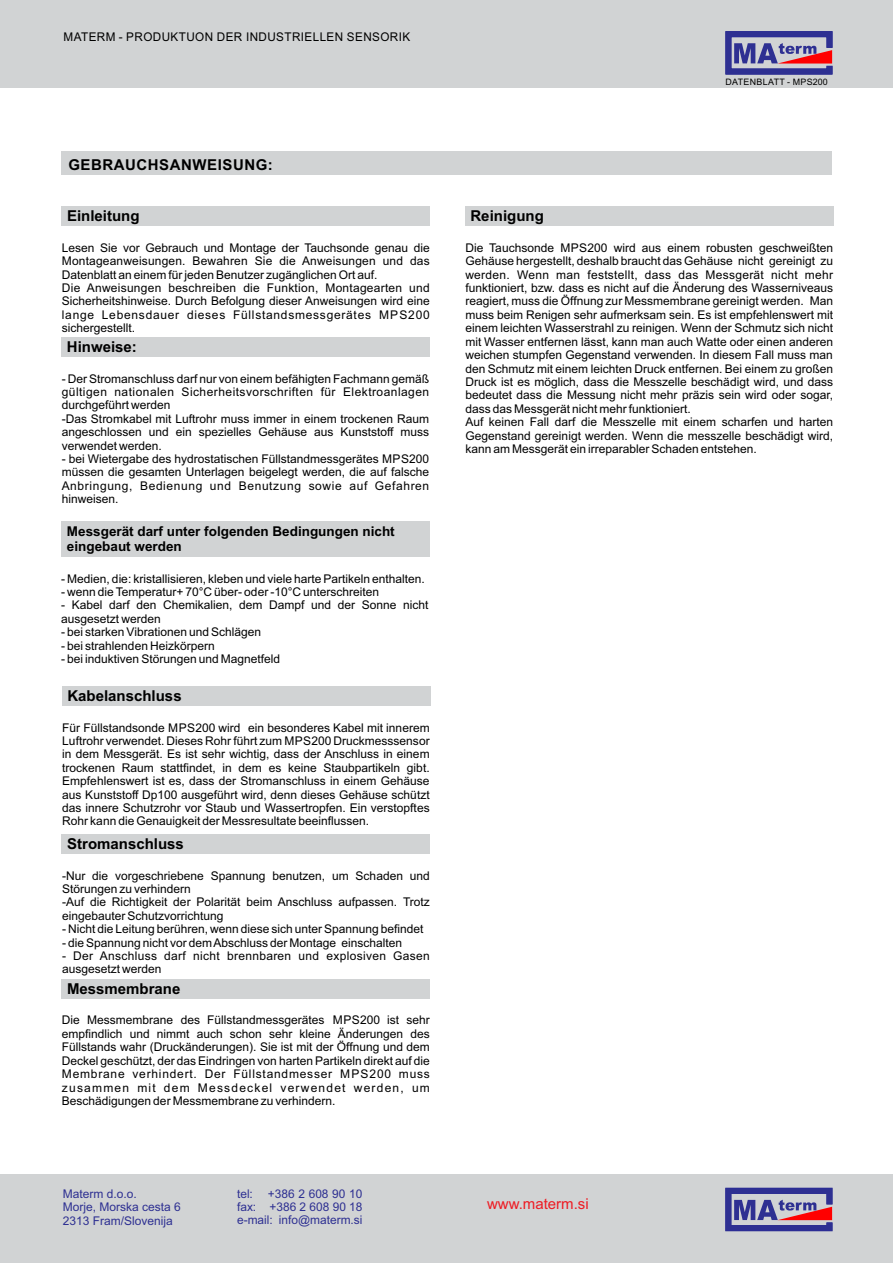
<style>
.page{position:relative;width:893px;height:1263px;background:#fff}
.page>*{position:absolute;margin:0;border:0;box-sizing:border-box;transform-origin:0 0}
.t1{font:700 15px "Arial";color:#000}
.t2{font:700 15px "Arial";letter-spacing:.035em;color:#000}
.t3{font:15px "Arial";color:#ed1c24}
.t4{font:700 13.5px/15.1px "Arial";color:#000}
.t5{font:12px/13.4px "Arial";color:#000}
.t6{font:12px/13.4px "Arial";color:#2e3092;text-align:justify}
.t7{font:12px/13.4px "Arial";letter-spacing:.025em;color:#000}
.t8{font:12px "Arial";letter-spacing:.035em;color:#000}
.t9{font:8.85px "Arial";letter-spacing:.035em;color:#000}
</style>
<div class="page">
<div style="left:61px;top:151px;width:770px;height:24px;background:#d1d3d4"></div>
<div style="left:0;top:1174px;width:893px;height:89px;background:#d1d3d4"></div>
<svg style="left:726px;top:1188px;width:106px;height:43px"></svg>
<div style="left:0;top:0;width:893px;height:88px;background:#d1d3d4"></div>
<svg style="left:726px;top:31px;width:106px;height:43px"></svg>
<div style="left:62px;top:207px;width:368px;height:19px;background:#d1d3d4"></div>
<div style="left:62px;top:686px;width:368px;height:20px;background:#d1d3d4"></div>
<div style="left:62px;top:834px;width:368px;height:20px;background:#d1d3d4"></div>
<div style="left:62px;top:979px;width:368px;height:20px;background:#d1d3d4"></div>
<div style="left:465px;top:207px;width:368px;height:19px;background:#d1d3d4"></div>
<div style="left:62px;top:521px;width:368px;height:36px;background:#d1d3d4"></div>
<div style="left:62px;top:337px;width:368px;height:20px;background:#d1d3d4"></div>
<p class="t8" style="left:64px;top:32px;width:348px">MATERM - PRODUKTUON DER INDUSTRIELLEN SENSORIK</p>
<p class="t2" style="left:68px;top:160px;width:206px">GEBRAUCHSANWEISUNG:</p>
<p class="t1" style="left:67px;top:210px;width:74px">Einleitung</p>
<p class="t5" style="left:62px;top:242px;width:369px">Lesen Sie vor Gebrauch und Montage der Tauchsonde genau die Montageanweisungen. Bewahren Sie die Anweisungen und das Datenblatt an einem für jeden Benutzer zugänglichen Ort auf.<br>Die Anweisungen beschreiben die Funktion, Montagearten und Sicherheitshinweise. Durch Befolgung dieser Anweisungen wird eine lange Lebensdauer dieses Füllstandsmessgerätes MPS200 sichergestellt.</p>
<p class="t1" style="left:67px;top:341px;width:72px">Hinweise:</p>
<p class="t5" style="left:62px;top:373px;width:369px">- Der Stromanschluss darf nur von einem befähigten Fachmann gemäß gültigen nationalen Sicherheitsvorschriften für Elektroanlagen durchgeführt werden<br>-Das Stromkabel mit Luftrohr muss immer in einem trockenen Raum angeschlossen und ein spezielles Gehäuse aus Kunststoff muss verwendet werden.</p>
<p class="t5" style="left:62px;top:453px;width:369px;text-align:justify">- bei Wietergabe des hydrostatischen Füllstandmessgerätes MPS200 müssen die gesamten Unterlagen beigelegt werden, die auf falsche Anbringung, Bedienung und Benutzung sowie auf Gefahren hinweisen.</p>
<p class="t4" style="left:67px;top:525px;width:329px">Messgerät darf unter folgenden Bedingungen nicht eingebaut werden</p>
<p class="t5" style="left:61px;top:573px;width:365px">- Medien, die: kristallisieren, kleben und viele harte Partikeln enthalten.</p>
<p class="t5" style="left:61px;top:586px;width:319px">- wenn die Temperatur+ 70°C über- oder -10°C unterschreiten</p>
<p class="t5" style="left:61px;top:599px;width:369px">- Kabel darf den Chemikalien, dem Dampf und der Sonne nicht ausgesetzt werden</p>
<p class="t5" style="left:61px;top:626px;width:201px">- bei starken Vibrationen und Schlägen</p>
<p class="t5" style="left:61px;top:640px;width:155px">- bei strahlenden Heizkörpern</p>
<p class="t5" style="left:61px;top:653px;width:220px">- bei induktiven Störungen und Magnetfeld</p>
<p class="t1" style="left:67px;top:690px;width:116px">Kabelanschluss</p>
<p class="t5" style="left:62px;top:722px;width:369px;text-align:justify">Für Füllstandsonde MPS200 wird ein besonderes Kabel mit innerem Luftrohr verwendet. Dieses Rohr führt zum MPS200 Druckmesssensor in dem Messgerät. Es ist sehr wichtig, dass der Anschluss in einem trockenen Raum stattfindet, in dem es keine Staubpartikeln gibt.<br>Empfehlenswert ist es, dass der Stromanschluss in einem Gehäuse aus Kunststoff Dp100 ausgeführt wird, denn dieses Gehäuse schützt das innere Schutzrohr vor Staub und Wassertropfen. Ein verstopftes Rohr kann die Genauigkeit der Messresultate beeinflussen.</p>
<p class="t1" style="left:67px;top:838px;width:118px">Stromanschluss</p>
<p class="t5" style="left:62px;top:870px;width:369px">-Nur die vorgeschriebene Spannung benutzen, um Schaden und Störungen zu verhindern<br>-Auf die Richtigkeit der Polarität beim Anschluss aufpassen. Trotz eingebauter Schutzvorrichtung</p>
<p class="t5" style="left:62px;top:923px;width:363px">- Nicht die Leitung berühren, wenn diese sich unter Spannung befindet</p>
<p class="t5" style="left:62px;top:937px;width:342px">- die Spannung nicht vor dem Abschluss der Montage einschalten</p>
<p class="t7" style="left:62px;top:950px;width:369px">- Der Anschluss darf nicht brennbaren und explosiven Gasen ausgesetzt werden</p>
<p class="t1" style="left:67px;top:983px;width:115px">Messmembrane</p>
<p class="t5" style="left:62px;top:1015px;width:370px;text-align:justify">Die Messmembrane des Füllstandmessgerätes MPS200 ist sehr empfindlich und nimmt auch schon sehr kleine Änderungen des Füllstands wahr (Druckänderungen). Sie ist mit der Öffnung und dem Deckel geschützt, der das Eindringen von harten Partikeln direkt auf die Membrane verhindert. Der Füllstandmesser MPS200 muss zusammen mit dem Messdeckel verwendet werden, um Beschädigungen der Messmembrane zu verhindern.</p>
<p class="t1" style="left:470px;top:210px;width:75px">Reinigung</p>
<p class="t9" style="left:725px;top:79px;width:104px">DATENBLATT - MPS200</p>
<p class="t5" style="left:465px;top:242px;width:369px">Die Tauchsonde MPS200 wird aus einem robusten geschweißten Gehäuse hergestellt, deshalb braucht das Geh äuse nicht gereinigt zu werden. Wenn man feststellt, dass das Messgerät nicht mehr funktioniert, bzw. dass es nicht auf die Änderung des Wasserniveaus reagiert, muss die Öffnung zur Messmembrane gereinigt werden. Man muss beim Renigen sehr aufmerksam sein. Es ist empfehlenswert mit einem leichten Wasserstrahl zu reinigen. Wenn der Schmutz sich nicht mit Wasser entfernen lässt, kann man auch Watte oder einen anderen weichen stumpfen Gegenstand verwenden. In diesem Fall muss man den Schmutz mit einem leichten Druck entfernen. Bei einem zu großen Druck ist es möglich, dass die Messzelle beschädigt wird, und dass bedeutet dass die Messung nicht mehr präzis sein wird oder sogar, dass das Messgerät nicht mehr funktioniert.<br>Auf keinen Fall darf die Messzelle mit einem scharfen und harten Gegenstand gereinigt werden. Wenn die messzelle beschädigt wird, kann am Messgerät ein irreparabler Schaden entstehen.</p>
<p class="t6" style="left:63px;top:1188px;width:120px;text-align:left">Materm d.o.o.<br>Morje, Morska cesta 6<br>2313 Fram/Slovenija</p>
<p class="t6" style="left:237px;top:1188px;width:127px">tel: +386 2 608 90 10 fax: +386 2 608 90 18 e-mail: info@materm.si</p>
<p class="t3" style="left:487px;top:1198px;width:103px">www.materm.si</p>
</div>
